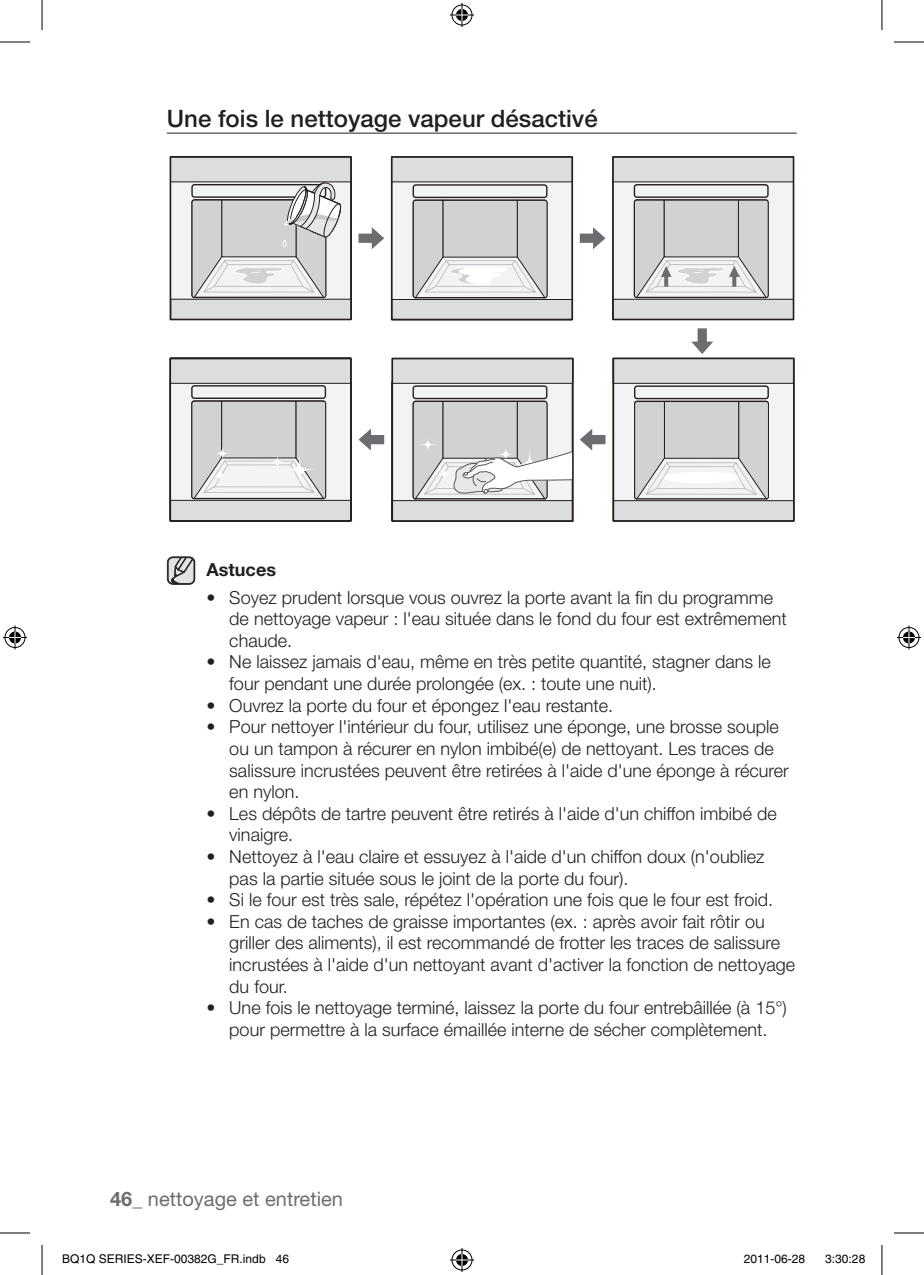
<style>
.page{position:relative;width:924px;height:1275px;background:#fff}
.page>*{position:absolute;margin:0;border:0;box-sizing:border-box;transform-origin:0 0}
.t1{font:500 24px "Helvetica Neue LT Pro";color:#231f20}
.t2{font:20px "Helvetica Neue LT Pro";color:#6c6d70}
.t3{font:300 18px/21.6px "Helvetica Neue LT Pro";color:#231f20}
.t4{font:700 18px "Helvetica Neue LT Pro";color:#231f20}
.t5{font:12px "Helvetica";color:#000}
.s1{font-weight:700}
</style>
<div class="page">
<hr style="left:167px;top:133px;width:629px;height:1px;background:#231f20">
<svg style="left:169px;top:156px;width:625px;height:366px"></svg>
<svg style="left:202px;top:259px;width:555px;height:236px"></svg>
<svg style="left:611px;top:156px;width:183px;height:164px"></svg>
<svg style="left:390px;top:357px;width:183px;height:165px"></svg>
<div style="left:391px;top:358px;width:182px;height:164px;border:2px solid #231f20"></div>
<svg style="left:169px;top:357px;width:183px;height:164px"></svg>
<svg style="left:167px;top:556px;width:28px;height:29px"></svg>
<hr style="left:0;top:42px;width:30px;height:1px;background:#000">
<hr style="left:893px;top:42px;width:30px;height:1px;background:#000">
<hr style="left:0;top:1232px;width:30px;height:1px;background:#000">
<hr style="left:893px;top:1232px;width:30px;height:1px;background:#000">
<hr style="left:42px;top:0;width:1px;height:30px;background:#000">
<hr style="left:42px;top:1245px;width:1px;height:30px;background:#000">
<hr style="left:881px;top:0;width:1px;height:30px;background:#000">
<hr style="left:881px;top:1245px;width:1px;height:30px;background:#000">
<svg style="left:450px;top:3px;width:24px;height:24px"></svg>
<svg style="left:450px;top:1248px;width:24px;height:24px"></svg>
<svg style="left:3px;top:625px;width:24px;height:24px"></svg>
<svg style="left:897px;top:625px;width:23px;height:24px"></svg>
<h1 class="t1" style="left:167px;top:104px;width:432px">Une fois le nettoyage vapeur désactivé</h1>
<p class="t4" style="left:206px;top:558px;width:71px">Astuces</p>
<p class="t3" style="left:229px;top:586px;width:558px;text-indent:-23px">• Soyez prudent lorsque vous ouvrez la porte avant la fin du programme de nettoyage vapeur : l'eau située dans le fond du four est extrêmement chaude.</p>
<p class="t3" style="left:229px;top:651px;width:543px;text-indent:-23px">• Ne laissez jamais d'eau, même en très petite quantité, stagner dans le four pendant une durée prolongée (ex. : toute une nuit).</p>
<p class="t3" style="left:206px;top:694px;width:408px">• Ouvrez la porte du four et épongez l'eau restante.</p>
<p class="t3" style="left:229px;top:715px;width:560px;text-indent:-23px">• Pour nettoyer l'intérieur du four, utilisez une éponge, une brosse souple ou un tampon à récurer en nylon imbibé(e) de nettoyant. Les traces de salissure incrustées peuvent être retirées à l'aide d'une éponge à récurer en nylon.</p>
<p class="t3" style="left:229px;top:802px;width:548px;text-indent:-23px">• Les dépôts de tartre peuvent être retirés à l'aide d'un chiffon imbibé de vinaigre.</p>
<p class="t3" style="left:229px;top:845px;width:536px;text-indent:-23px">• Nettoyez à l'eau claire et essuyez à l'aide d'un chiffon doux (n'oubliez pas la partie située sous le joint de la porte du four).</p>
<p class="t3" style="left:206px;top:888px;width:567px">• Si le four est très sale, répétez l'opération une fois que le four est froid.</p>
<p class="t3" style="left:229px;top:910px;width:567px;text-indent:-23px">• En cas de taches de graisse importantes (ex. : après avoir fait rôtir ou griller des aliments), il est recommandé de frotter les traces de salissure incrustées à l'aide d'un nettoyant avant d'activer la fonction de nettoyage du four.</p>
<p class="t3" style="left:206px;top:996px;width:581px;text-align:center">• Une fois le nettoyage terminé, laissez la porte du four entrebâillée (à 15°) pour permettre à la surface émaillée interne de sécher complètement.</p>
<p class="t2" style="left:110px;top:1186px;width:234px"><span class="s1">46</span>_ nettoyage et entretien</p>
<p class="t5" style="left:62px;top:1251px;width:228px">BQ1Q SERIES-XEF-00382G_FR.indb 46</p>
<p class="t5" style="left:743px;top:1251px;width:63px">2011-06-28</p>
<p class="t5" style="left:824px;top:1251px;width:42px">3:30:28</p>
</div>
